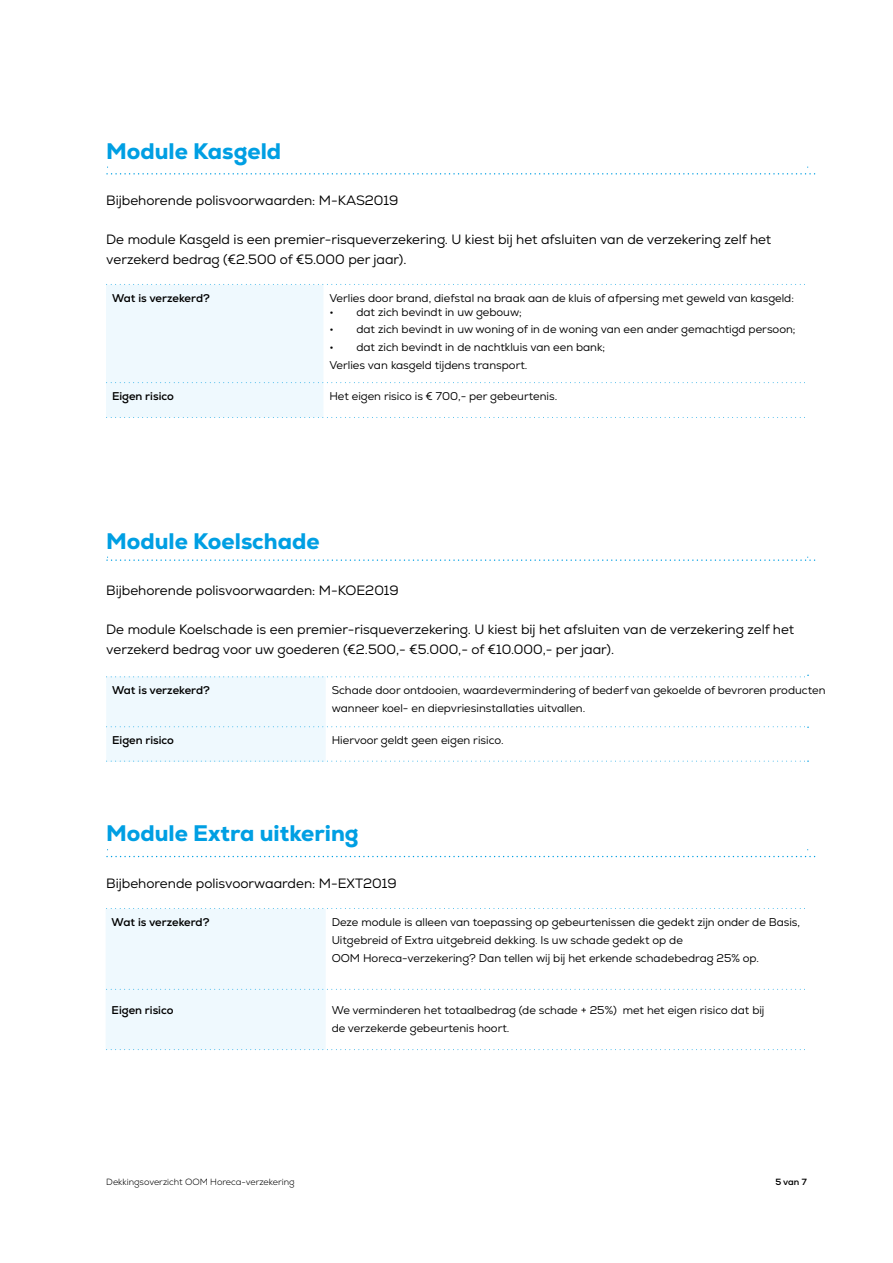
<style>
.page{position:relative;width:893px;height:1263px;background:#fff}
.page>*{position:absolute;margin:0;border:0;box-sizing:border-box;transform-origin:0 0}
.t1{font:800 22.5px "Nexa";color:#009fe3}
.t2{font:13.5px/19.5px "Nexa";color:#000}
.t3{font:11.25px/18px "Nexa";color:#000}
.t4{font:700 11.25px "Nexa";color:#000}
.t5{font:300 9px "Nexa";color:#000}
.t6{font:700 9px "Nexa";color:#000}
</style>
<div class="page">
<svg style="left:107px;top:167px;width:708px;height:8px"></svg>
<svg style="left:107px;top:557px;width:708px;height:4px"></svg>
<svg style="left:107px;top:856px;width:708px;height:1px"></svg>
<svg style="left:106px;top:284px;width:699px;height:134px"></svg>
<svg style="left:106px;top:675px;width:702px;height:87px"></svg>
<svg style="left:106px;top:908px;width:699px;height:142px"></svg>
<h1 class="t1" style="left:106px;top:136px;width:176px">Module Kasgeld</h1>
<p class="t2" style="left:106px;top:191px;width:294px">Bijbehorende polisvoorwaarden: M-KAS2019</p>
<p class="t2" style="left:106px;top:230px;width:667px">De module Kasgeld is een premier-risqueverzekering. U kiest bij het afsluiten van de verzekering zelf het verzekerd bedrag (€2.500 of €5.000 per jaar).</p>
<p class="t4" style="left:112px;top:291px;width:99px">Wat is verzekerd?</p>
<p class="t3" style="left:329px;top:289px;width:466px">Verlies door brand, diefstal na braak aan de kluis of afpersing met geweld van kasgeld:</p>
<p class="t3" style="left:329px;top:303px;width:194px">• dat zich bevindt in uw gebouw;</p>
<p class="t3" style="left:329px;top:321px;width:468px">• dat zich bevindt in uw woning of in de woning van een ander gemachtigd persoon;</p>
<p class="t3" style="left:329px;top:338px;width:277px">• dat zich bevindt in de nachtkluis van een bank;<br>Verlies van kasgeld tijdens transport.</p>
<p class="t4" style="left:112px;top:389px;width:63px">Eigen risico</p>
<p class="t3" style="left:329px;top:388px;width:229px">Het eigen risico is € 700,- per gebeurtenis.</p>
<h1 class="t1" style="left:106px;top:526px;width:215px">Module Koelschade</h1>
<p class="t2" style="left:106px;top:581px;width:294px">Bijbehorende polisvoorwaarden: M-KOE2019</p>
<p class="t2" style="left:106px;top:620px;width:689px">De module Koelschade is een premier-risqueverzekering. U kiest bij het afsluiten van de verzekering zelf het verzekerd bedrag voor uw goederen (€2.500,- €5.000,- of €10.000,- per jaar).</p>
<p class="t4" style="left:112px;top:683px;width:99px">Wat is verzekerd?</p>
<p class="t3" style="left:332px;top:681px;width:495px">Schade door ontdooien, waardevermindering of bederf van gekoelde of bevroren producten wanneer koel- en diepvriesinstallaties uitvallen.</p>
<p class="t4" style="left:112px;top:733px;width:63px">Eigen risico</p>
<p class="t3" style="left:332px;top:731px;width:173px">Hiervoor geldt geen eigen risico.</p>
<h1 class="t1" style="left:106px;top:819px;width:254px">Module Extra uitkering</h1>
<p class="t2" style="left:106px;top:873px;width:292px">Bijbehorende polisvoorwaarden: M-EXT2019</p>
<p class="t4" style="left:112px;top:915px;width:99px">Wat is verzekerd?</p>
<p class="t3" style="left:332px;top:913px;width:470px">Deze module is alleen van toepassing op gebeurtenissen die gedekt zijn onder de Basis,<br>Uitgebreid of Extra uitgebreid dekking. Is uw schade gedekt op de<br>OOM Horeca-verzekering? Dan tellen wij bij het erkende schadebedrag 25% op.</p>
<p class="t4" style="left:112px;top:1003px;width:63px">Eigen risico</p>
<p class="t3" style="left:332px;top:1002px;width:434px">We verminderen het totaalbedrag (de schade + 25%) met het eigen risico dat bij de verzekerde gebeurtenis hoort.</p>
<p class="t5" style="left:106px;top:1177px;width:190px">Dekkingsoverzicht OOM Horeca-verzekering</p>
<p class="t6" style="left:775px;top:1176px;width:33px">5 van 7</p>
</div>
